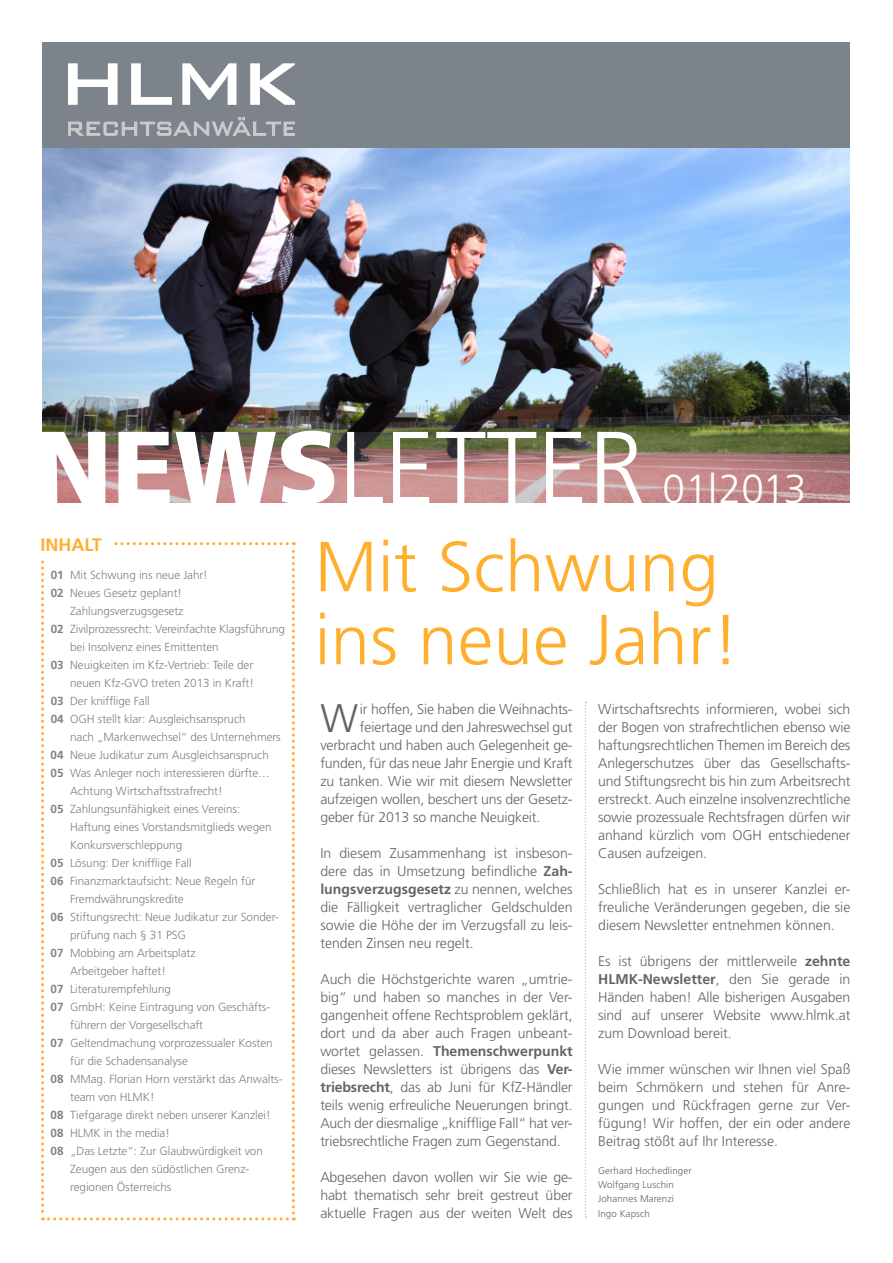
<style>
.page{position:relative;width:893px;height:1263px;background:#fff}
.page>*{position:absolute;margin:0;border:0;box-sizing:border-box;transform-origin:0 0}
.t1{font:300 102px "Frutiger";color:#fff}
.t2{font:300 70.65px/73.1px "Frutiger";letter-spacing:.005em;color:#ffaf2e}
.t3{font:300 40.5px "Frutiger";letter-spacing:-.015em;color:#fff}
.t4{font:300 39.9px "Frutiger";color:#61656b}
.t5{font:700 18px "Frutiger";color:#ffaf2e}
.t6{font:300 14.1px/18px "Frutiger";letter-spacing:-.01em;color:#61656b;text-align:justify}
.t7{font:300 11.7px "Frutiger";letter-spacing:-.005em;color:#7c838a}
.t8{font:300 9.75px/14.2px "Frutiger";letter-spacing:.01em;color:#61656b}
.s1{font-weight:900}
.s2{font-weight:700}
</style>
<div class="page">
<div style="left:43px;top:43px;width:807px;height:106px;background:#7c838a"></div>
<img style="left:43px;top:149px;width:807px;height:283px">
<svg style="left:43px;top:432px;width:807px;height:71px;background:#a17c74"></svg>
<svg style="left:68px;top:117px;width:227px;height:19px"></svg>
<svg style="left:68px;top:63px;width:50px;height:42px"></svg>
<svg style="left:131px;top:63px;width:41px;height:42px"></svg>
<svg style="left:182px;top:63px;width:55px;height:42px"></svg>
<svg style="left:250px;top:63px;width:45px;height:42px"></svg>
<svg style="left:41px;top:542px;width:254px;height:678px"></svg>
<div style="left:33px;top:533px;width:78px;height:24px;background:#fff"></div>
<svg style="left:585px;top:702px;width:1px;height:516px"></svg>
<h1 class="t1" style="left:33px;top:410px;width:614px"><span class="s1">NEWS</span>LETTER</h1>
<h3 class="t3" style="left:663px;top:466px;width:145px">01|2013</h3>
<p class="t5" style="left:40px;top:534px;width:63px">INHALT</p>
<p class="t7" style="left:51px;top:568px;width:159px"><span class="s2">01</span> Mit Schwung ins neue Jahr!</p>
<p class="t7" style="left:51px;top:586px;width:133px"><span class="s2">02</span> Neues Gesetz geplant!</p>
<p class="t7" style="left:70px;top:604px;width:115px">Zahlungsverzugsgesetz</p>
<p class="t7" style="left:51px;top:622px;width:236px"><span class="s2">02</span> Zivilprozessrecht: Vereinfachte Klagsführung</p>
<p class="t7" style="left:70px;top:640px;width:150px">bei Insolvenz eines Emittenten</p>
<p class="t7" style="left:51px;top:658px;width:204px"><span class="s2">03</span> Neuigkeiten im Kfz-Vertrieb: Teile der</p>
<p class="t7" style="left:70px;top:676px;width:185px">neuen Kfz-GVO treten 2013 in Kraft!</p>
<p class="t7" style="left:51px;top:694px;width:101px"><span class="s2">03</span> Der knifflige Fall</p>
<p class="t7" style="left:51px;top:712px;width:196px"><span class="s2">04</span> OGH stellt klar: Ausgleichsanspruch</p>
<p class="t7" style="left:70px;top:730px;width:212px">nach „Markenwechsel“ des Unternehmers</p>
<p class="t7" style="left:51px;top:748px;width:220px"><span class="s2">04</span> Neue Judikatur zum Ausgleichsanspruch</p>
<p class="t7" style="left:51px;top:766px;width:221px"><span class="s2">05</span> Was Anleger noch interessieren dürfte…</p>
<p class="t7" style="left:70px;top:784px;width:154px">Achtung Wirtschaftsstrafrecht!</p>
<p class="t7" style="left:51px;top:802px;width:191px"><span class="s2">05</span> Zahlungsunfähigkeit eines Vereins:</p>
<p class="t7" style="left:70px;top:820px;width:203px">Haftung eines Vorstandsmitglieds wegen</p>
<p class="t7" style="left:70px;top:838px;width:114px">Konkursverschleppung</p>
<p class="t7" style="left:51px;top:856px;width:142px"><span class="s2">05</span> Lösung: Der knifflige Fall</p>
<p class="t7" style="left:51px;top:874px;width:206px"><span class="s2">06</span> Finanzmarktaufsicht: Neue Regeln für</p>
<p class="t7" style="left:70px;top:892px;width:115px">Fremdwährungskredite</p>
<p class="t7" style="left:51px;top:910px;width:230px"><span class="s2">06</span> Stiftungsrecht: Neue Judikatur zur Sonder-</p>
<p class="t7" style="left:70px;top:928px;width:117px">prüfung nach § 31 PSG</p>
<p class="t7" style="left:51px;top:946px;width:146px"><span class="s2">07</span> Mobbing am Arbeitsplatz</p>
<p class="t7" style="left:70px;top:964px;width:97px">Arbeitgeber haftet!</p>
<p class="t7" style="left:51px;top:982px;width:122px"><span class="s2">07</span> Literaturempfehlung</p>
<p class="t7" style="left:51px;top:1000px;width:220px"><span class="s2">07</span> GmbH: Keine Eintragung von Geschäfts-</p>
<p class="t7" style="left:70px;top:1018px;width:135px">führern der Vorgesellschaft</p>
<p class="t7" style="left:51px;top:1036px;width:223px"><span class="s2">07</span> Geltendmachung vorprozessualer Kosten</p>
<p class="t7" style="left:70px;top:1054px;width:119px">für die Schadensanalyse</p>
<p class="t7" style="left:51px;top:1072px;width:232px"><span class="s2">08</span> MMag. Florian Horn verstärkt das Anwalts-</p>
<p class="t7" style="left:70px;top:1090px;width:86px">team von HLMK!</p>
<p class="t7" style="left:51px;top:1108px;width:221px"><span class="s2">08</span> Tiefgarage direkt neben unserer Kanzlei!</p>
<p class="t7" style="left:51px;top:1126px;width:121px"><span class="s2">08</span> HLMK in the media!</p>
<p class="t7" style="left:51px;top:1144px;width:214px"><span class="s2">08</span> „Das Letzte“: Zur Glaubwürdigkeit von</p>
<p class="t7" style="left:70px;top:1162px;width:181px">Zeugen aus den südöstlichen Grenz-</p>
<p class="t7" style="left:70px;top:1180px;width:103px">regionen Österreichs</p>
<h2 class="t2" style="left:315px;top:530px;width:426px">Mit Schwung ins neue Jahr!</h2>
<p class="t6" style="left:598px;top:700px;width:254px">Wirtschaftsrechts informieren, wobei sich der Bogen von strafrechtlichen ebenso wie haftungsrechtlichen Themen im Bereich des Anlegerschutzes über das Gesellschafts&shy;und Stiftungsrecht bis hin zum Arbeitsrecht erstreckt. Auch einzelne insolvenzrechtliche sowie prozessuale Rechtsfragen dürfen wir anhand kürzlich vom OGH entschiedener Causen aufzeigen.</p>
<p class="t6" style="left:598px;top:880px;width:254px">Schließlich hat es in unserer Kanzlei er&shy;freuliche Veränderungen gegeben, die sie diesem Newsletter entnehmen können.</p>
<p class="t6" style="left:598px;top:952px;width:254px">Es ist übrigens der mittlerweile <span class="s2">zehnte HLMK-Newsletter</span>, den Sie gerade in Händen haben! Alle bisherigen Ausgaben sind auf unserer Website www.hlmk.at zum Download bereit.</p>
<p class="t6" style="left:598px;top:1060px;width:254px">Wie immer wünschen wir Ihnen viel Spaß beim Schmökern und stehen für Anre&shy;gungen und Rückfragen gerne zur Ver&shy;fügung! Wir hoffen, der ein oder andere Beitrag stößt auf Ihr Interesse.</p>
<p class="t8" style="left:598px;top:1163px;width:95px">Gerhard Hochedlinger<br>Wolfgang Luschin<br>Johannes Marenzi<br>Ingo Kapsch</p>
<h3 class="t4" style="left:320px;top:695px;width:39px">W</h3>
<p class="t6" style="left:360px;top:700px;width:214px">ir hoffen, Sie haben die Weihnachts-</p>
<p class="t6" style="left:360px;top:718px;width:214px">feiertage und den Jahreswechsel gut</p>
<p class="t6" style="left:320px;top:736px;width:254px">verbracht und haben auch Gelegenheit ge-</p>
<p class="t6" style="left:320px;top:754px;width:254px">funden, für das neue Jahr Energie und Kraft</p>
<p class="t6" style="left:320px;top:772px;width:254px">zu tanken. Wie wir mit diesem Newsletter</p>
<p class="t6" style="left:320px;top:790px;width:254px">aufzeigen wollen, beschert uns der Gesetz-</p>
<p class="t6" style="left:320px;top:808px;width:222px">geber für 2013 so manche Neuigkeit.</p>
<p class="t6" style="left:320px;top:844px;width:254px">In diesem Zusammenhang ist insbeson&shy;dere das in Umsetzung befindliche <span class="s2">Zah&shy;lungsverzugsgesetz</span> zu nennen, welches die Fälligkeit vertraglicher Geldschulden sowie die Höhe der im Verzugsfall zu leis&shy;tenden Zinsen neu regelt.</p>
<p class="t6" style="left:320px;top:970px;width:254px">Auch die Höchstgerichte waren „umtrie&shy;big“ und haben so manches in der Ver&shy;gangenheit offene Rechtsproblem geklärt, dort und da aber auch Fragen unbeant&shy;wortet gelassen. <span class="s2">Themenschwerpunkt </span>dieses Newsletters ist übrigens das <span class="s2">Ver&shy;triebsrecht</span>, das ab Juni für KfZ-Händler teils wenig erfreuliche Neuerungen bringt.<br>Auch der diesmalige „knifflige Fall“ hat ver&shy;triebsrechtliche Fragen zum Gegenstand.</p>
<p class="t6" style="left:320px;top:1168px;width:254px">Abgesehen davon wollen wir Sie wie ge&shy;habt thematisch sehr breit gestreut über aktuelle Fragen aus der weiten Welt des</p>
</div>
